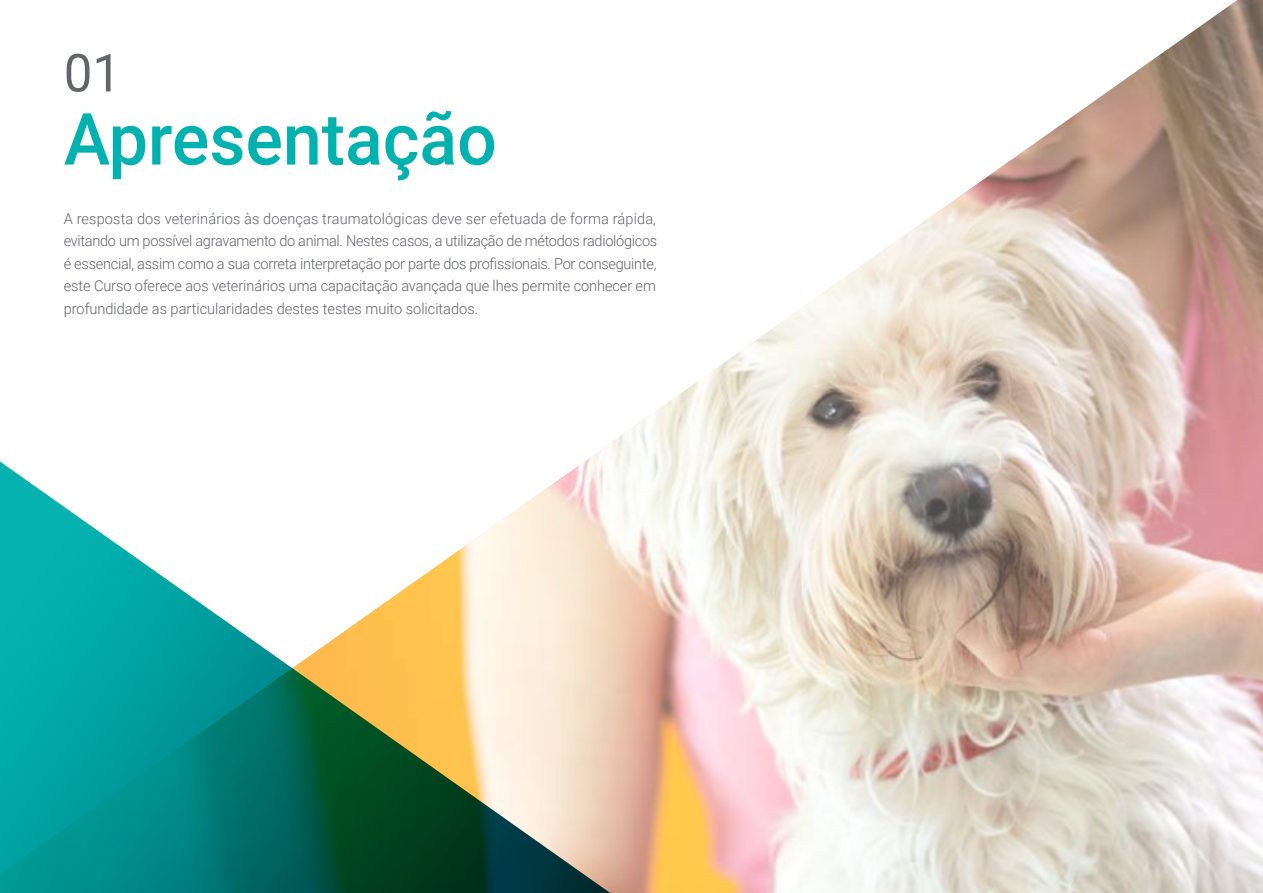
<style>
.page{position:relative;width:1263px;height:893px;background:#fff}
.page>*{position:absolute;margin:0;border:0;box-sizing:border-box;transform-origin:0 0}
.t1{font:500 72px "Roboto";color:#00b2af}
.t2{font:52.5px "Roboto";color:#61646a}
.t3{font:300 15px/22.5px "Roboto";color:#61646a;text-align:justify}
</style>
<div class="page">
<img style="left:607px;top:0;width:656px;height:893px">
<svg style="left:0;top:446px;width:640px;height:447px"></svg>
<h2 class="t2" style="left:64px;top:36px;width:59px">01</h2>
<h1 class="t1" style="left:64px;top:89px;width:435px">Apresentação</h1>
<p class="t3" style="left:64px;top:207px;width:595px">A resposta dos veterinários às doenças traumatológicas deve ser efetuada de forma rápida, evitando um possível agravamento do animal. Nestes casos, a utilização de métodos radiológicos é essencial, assim como a sua correta interpretação por parte dos profissionais. Por conseguinte, este Curso oferece aos veterinários uma capacitação avançada que lhes permite conhecer em profundidade as particularidades destes testes muito solicitados.</p>
</div>
